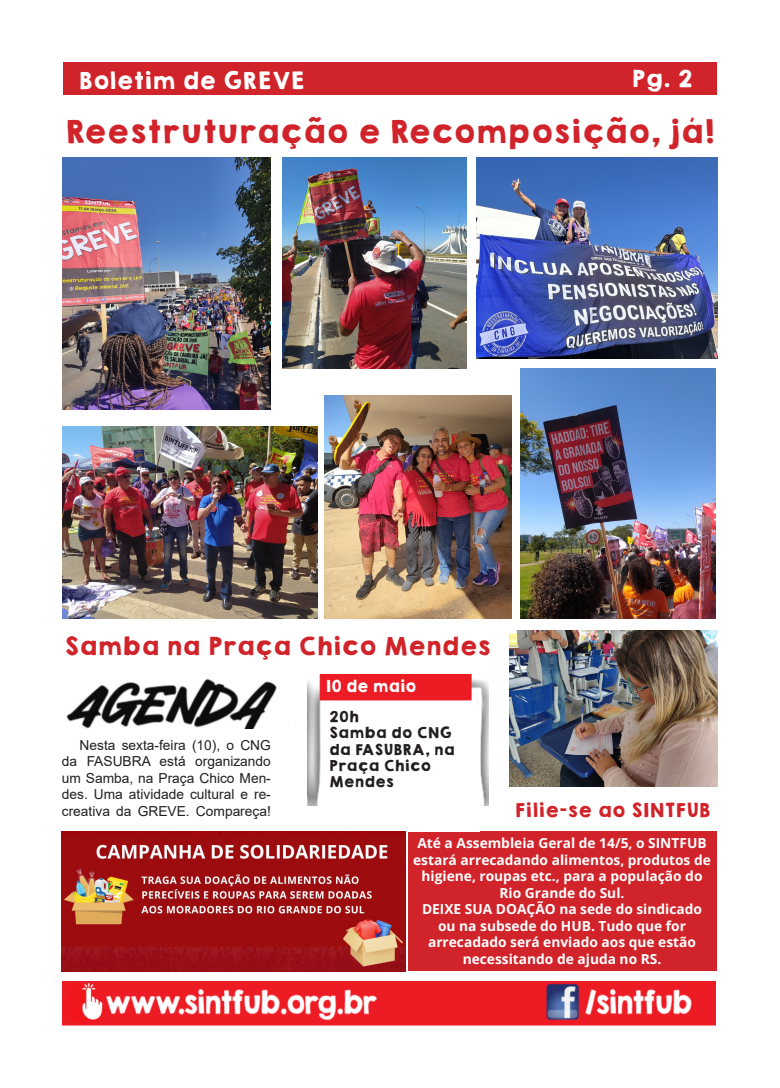
<style>
.page{position:relative;width:780px;height:1088px;background:#fff}
.page>*{position:absolute;margin:0;border:0;box-sizing:border-box;transform-origin:0 0}
.t1{font:28.75px "KGHAPPY Solid";color:#d1232a}
.t2{font:22.5px "KGHAPPY Solid";color:#d1232a}
.t3{font:21.25px "KGHAPPY Solid";color:#fff}
.t4{font:17.5px "KGHAPPY Solid";color:#d1232a}
.mobilize{font:15px "KGHAPPY Solid";letter-spacing:-.01em;color:#fff;scale:.96 1}
.texto_1{font:13.75px/16.5px "Open Sans";color:#fff;text-align:center}
.texto_1-2{font:13.75px/16.5px "Arial";color:#231f20;text-align:justify}
.mobilize-2{font:13.62px/16.4px "KGHAPPY Solid";color:#231f20}
</style>
<div class="page">
<div style="left:408px;top:831px;width:309px;height:139px;background:#d1232a"></div>
<div style="left:63px;top:63px;width:653px;height:32px;background:#d1232a"></div>
<img style="left:63px;top:982px;width:653px;height:43px">
<img style="left:308px;top:674px;width:180px;height:131px">
<div style="left:321px;top:708px;width:158px;height:124px;background:#fff"></div>
<div style="left:325px;top:674px;width:135px;height:26px;background:#ed1c24"></div>
<img style="left:62px;top:832px;width:343px;height:139px">
<img style="left:66px;top:678px;width:211px;height:50px">
<img style="left:63px;top:158px;width:208px;height:251px">
<img style="left:63px;top:427px;width:254px;height:191px">
<img style="left:520px;top:369px;width:196px;height:249px">
<img style="left:477px;top:158px;width:240px;height:201px">
<img style="left:282px;top:158px;width:184px;height:211px">
<img style="left:324px;top:395px;width:187px;height:223px">
<img style="left:509px;top:631px;width:208px;height:156px">
<p class="t3" style="left:78px;top:64px;width:228px">Boletim de GREVE</p>
<p class="t3" style="left:631px;top:63px;width:63px">Pg. 2</p>
<p class="t1" style="left:65px;top:109px;width:651px">Reestruturação e Recomposição, já!</p>
<p class="t2" style="left:64px;top:629px;width:428px">Samba na Praça Chico Mendes</p>
<p class="texto_1-2" style="left:62px;top:737px;width:210px;text-indent:18px">Nesta sexta-feira (10), o CNG da FASUBRA está organizando um Samba, na Praça Chico Men&shy;des. Uma atividade cultural e re&shy;creativa da GREVE. Compareça!</p>
<p class="mobilize" style="left:325px;top:674px;width:96px">10 de maio</p>
<p class="mobilize-2" style="left:329px;top:708px;width:31px">20h</p>
<p class="mobilize-2" style="left:329px;top:725px;width:127px">Samba do CNG da FASUBRA, na<br>Praça Chico<br>Mendes</p>
<p class="t4" style="left:514px;top:796px;width:197px">Filie-se ao SINTFUB</p>
<p class="texto_1" style="left:413px;top:835px;width:299px">Até a Assembleia Geral de 14/5, o SINTFUB estará arrecadando alimentos, produtos de higiene, roupas etc., para a população do Rio Grande do Sul.</p>
<p class="texto_1" style="left:422px;top:901px;width:281px">DEIXE SUA DOAÇÃO na sede do sindicado ou na subsede do HUB. Tudo que for arrecadado será enviado aos que estão necessitando de ajuda no RS.</p>
</div>
